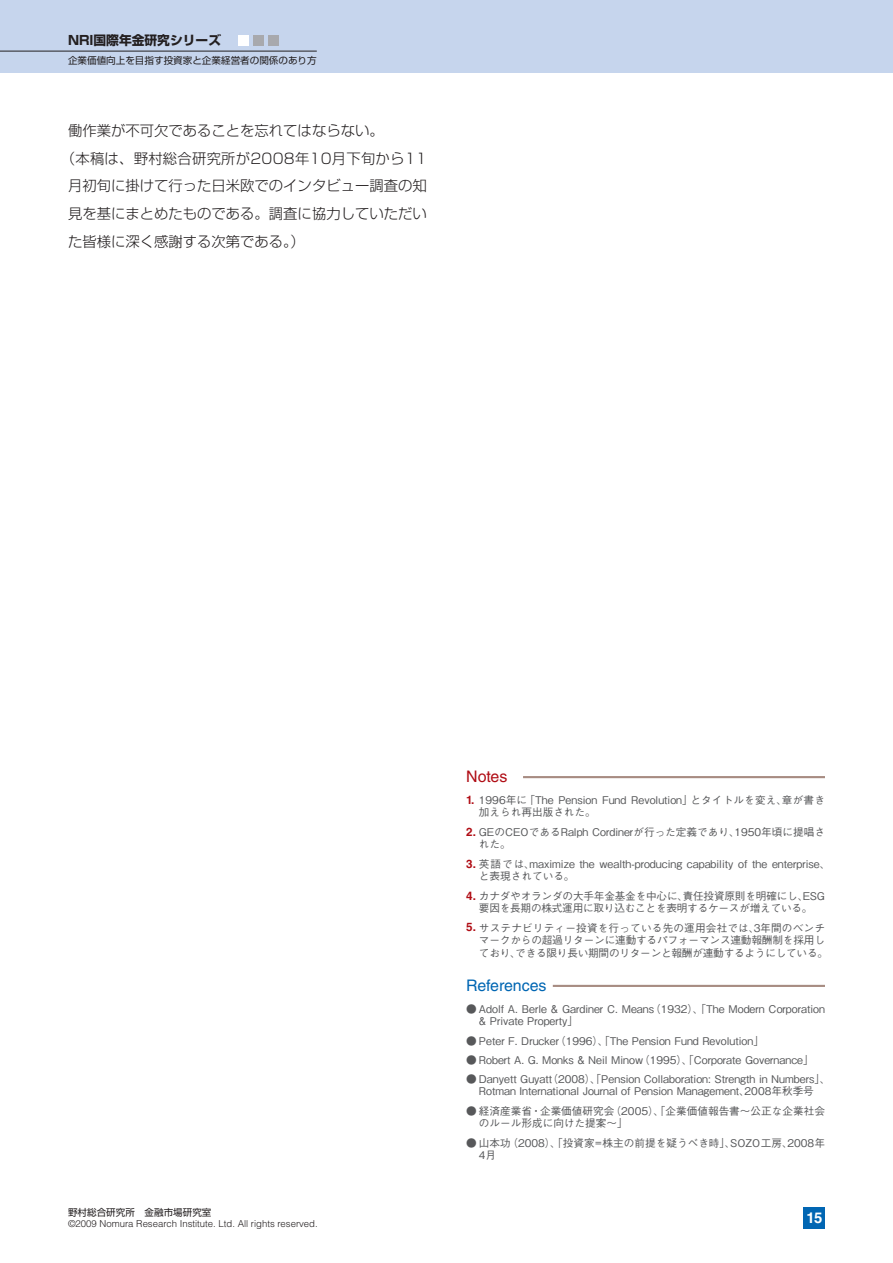
<style>
.page{position:relative;width:893px;height:1263px;background:#fff}
.page>*{position:absolute;margin:0;border:0;box-sizing:border-box;transform-origin:0 0}
.t1{font:15.9px "Helvetica LT Std";color:#0166b3}
.t2{font:15.9px "Helvetica LT Std";color:#b00d15}
.t3{font:700 14.85px "Helvetica LT Std";color:#fff}
.t4{font:14.4px "Shin Go Pro Light 90 pv RKSJ H";color:#231f20}
.t5{font:12.75px "Shin Go Pro Bold 90 pv RKSJ H";color:#231f20}
.t6{font:10.65px/12.1px "Gothic BBB Pro Medium 90 pv RKSJ H";color:#57585a}
.t7{font:10.65px/12.1px "Gothic BBB Pro Medium 90 pv RKSJ H";letter-spacing:-.02em;color:#57585a;text-align:center}
.t8{font:300 9.6px "Helvetica LT Std";color:#231f20}
.t9{font:9.6px "Shin Go Pro Regular 90 pv RKSJ H";color:#231f20}
.s1{font-family:"Helvetica LT Std";font-weight:700;font-size:11.7px;color:#b00d15}
</style>
<div class="page">
<div style="left:0;top:0;width:893px;height:72px;background:#c6d5ed"></div>
<div style="left:804px;top:1208px;width:21px;height:21px;background:#0166b3"></div>
<div style="left:238px;top:35px;width:11px;height:11px;background:#fff"></div>
<div style="left:268px;top:35px;width:10px;height:11px;background:#a8a9ad"></div>
<div style="left:253px;top:35px;width:11px;height:11px;background:#a8a9ad"></div>
<hr style="left:0;top:51px;width:317px;height:1px;background:#231f20">
<hr style="left:553px;top:985px;width:272px;height:2px;background:#a78c82">
<hr style="left:523px;top:776px;width:302px;height:2px;background:#a78c82">
<p class="t5" style="left:68px;top:36px;width:155px">NRI国際年金研究シリーズ</p>
<p class="t9" style="left:68px;top:57px;width:250px">企業価値向上を目指す投資家と企業経営者の関係のあり方</p>
<h3 class="t4" style="left:68px;top:125px;width:317px">働作業が不可欠であることを忘れてはならない。</h3>
<h3 class="t4" style="left:61px;top:153px;width:367px">（本稿は、野村総合研究所が2008年10月下旬から11</h3>
<h3 class="t4" style="left:68px;top:180px;width:360px">月初旬に掛けて行った日米欧でのインタビュー調査の知</h3>
<h3 class="t4" style="left:68px;top:208px;width:360px">見を基にまとめたものである。調査に協力していただい</h3>
<h3 class="t4" style="left:68px;top:236px;width:238px">た皆様に深く感謝する次第である。）</h3>
<p class="t9" style="left:68px;top:1209px;width:145px">野村総合研究所　金融市場研究室</p>
<p class="t8" style="left:68px;top:1220px;width:251px">©2009 Nomura Research Institute. Ltd. All rights reserved.</p>
<h1 class="t2" style="left:466px;top:770px;width:43px">Notes</h1>
<p class="t6" style="left:479px;top:795px;width:348px;text-indent:-13px"><span class="s1">1.</span> 1996年に「The Pension Fund Revolution」とタイトルを変え、章が書き加えられ再出版された。</p>
<p class="t6" style="left:479px;top:827px;width:348px;text-indent:-13px"><span class="s1">2.</span> GEのCEOであるRalph Cordinerが行った定義であり、1950年頃に提唱された。</p>
<p class="t6" style="left:479px;top:859px;width:353px;text-indent:-13px"><span class="s1">3.</span> 英語では、maximize the wealth-producing capability of the enterprise、と表現されている。</p>
<p class="t7" style="left:466px;top:891px;width:360px"><span class="s1">4.</span> カナダやオランダの大手年金基金を中心に、責任投資原則を明確にし、ESG要因を長期の株式運用に取り込むことを表明するケースが増えている。</p>
<p class="t6" style="left:479px;top:923px;width:351px;text-indent:-13px"><span class="s1">5.</span> サステナビリティー投資を行っている先の運用会社では、3年間のベンチマークからの超過リターンに連動するパフォーマンス連動報酬制を採用しており、できる限り長い期間のリターンと報酬が連動するようにしている。</p>
<h1 class="t1" style="left:466px;top:979px;width:82px">References</h1>
<p class="t6" style="left:479px;top:1004px;width:348px;text-indent:-13px">● Adolf A. Berle &amp; Gardiner C. Means（1932）、「The Modern Corporation &amp; Private Property」</p>
<p class="t6" style="left:466px;top:1036px;width:299px">● Peter F. Drucker（1996）、「The Pension Fund Revolution」</p>
<p class="t6" style="left:466px;top:1055px;width:349px">● Robert A. G. Monks &amp; Neil Minow（1995）、「Corporate Governance」</p>
<p class="t6" style="left:466px;top:1074px;width:366px;text-align:center">● Danyett Guyatt（2008）、「Pension Collaboration: Strength in Numbers」、<br>Rotman International Journal of Pension Management、2008年秋季号</p>
<p class="t6" style="left:479px;top:1106px;width:348px;text-indent:-13px">● 経済産業省・企業価値研究会（2005）、「企業価値報告書～公正な企業社会のルール形成に向けた提案～」</p>
<p class="t6" style="left:479px;top:1138px;width:348px;text-indent:-13px">● 山本功（2008）、「投資家=株主の前提を疑うべき時」、SOZO工房、2008年<br>4月</p>
<h2 class="t3" style="left:806px;top:1212px;width:18px">15</h2>
</div>
